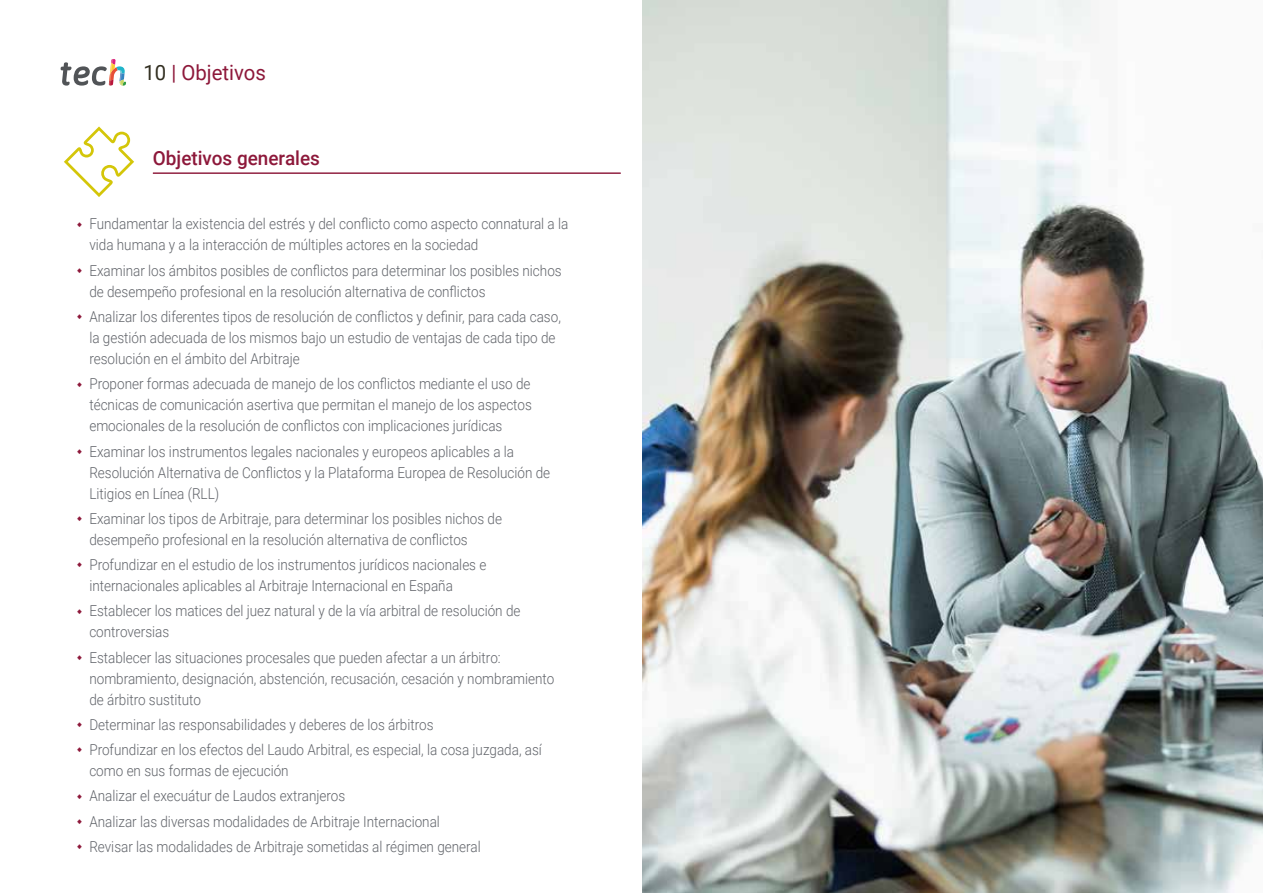
<style>
.page{position:relative;width:1263px;height:893px;background:#fff}
.page>*{position:absolute;margin:0;border:0;box-sizing:border-box;transform-origin:0 0}
.t1{font:21px "Roboto";color:#8d183a}
.t2{font:500 19.5px "Roboto";color:#8d183a}
.t3{font:300 15px/21px "Roboto";color:#61646a;scale:.9 1}
.s1{color:#312e20}
</style>
<div class="page">
<img style="left:642px;top:0;width:621px;height:893px">
<hr style="left:153px;top:173px;width:468px;height:1px;background:#8d183a">
<svg style="left:64px;top:126px;width:70px;height:71px"></svg>
<svg style="left:61px;top:59px;width:65px;height:27px"></svg>
<h1 class="t1" style="left:144px;top:57px;width:124px"><span class="s1">10</span> | Objetivos</h1>
<h2 class="t2" style="left:153px;top:144px;width:169px">Objetivos generales</h2>
<p class="t3" style="left:89px;top:213px;width:534px">Fundamentar la existencia del estrés y del conflicto como aspecto connatural a la vida humana y a la interacción de múltiples actores en la sociedad</p>
<p class="t3" style="left:89px;top:259px;width:526px">Examinar los ámbitos posibles de conflictos para determinar los posibles nichos de desempeño profesional en la resolución alternativa de conflictos</p>
<p class="t3" style="left:89px;top:306px;width:525px">Analizar los diferentes tipos de resolución de conflictos y definir, para cada caso, la gestión adecuada de los mismos bajo un estudio de ventajas de cada tipo de resolución en el ámbito del Arbitraje</p>
<p class="t3" style="left:89px;top:373px;width:493px;text-align:justify">Proponer formas adecuada de manejo de los conflictos mediante el uso de técnicas de comunicación asertiva que permitan el manejo de los aspectos emocionales de la resolución de conflictos con implicaciones jurídicas</p>
<p class="t3" style="left:89px;top:440px;width:513px">Examinar los instrumentos legales nacionales y europeos aplicables a la<br>Resolución Alternativa de Conflictos y la Plataforma Europea de Resolución de<br>Litigios en Línea (RLL)</p>
<p class="t3" style="left:89px;top:507px;width:460px">Examinar los tipos de Arbitraje, para determinar los posibles nichos de desempeño profesional en la resolución alternativa de conflictos</p>
<p class="t3" style="left:89px;top:554px;width:443px">Profundizar en el estudio de los instrumentos jurídicos nacionales e internacionales aplicables al Arbitraje Internacional en España</p>
<p class="t3" style="left:89px;top:600px;width:480px">Establecer los matices del juez natural y de la vía arbitral de resolución de controversias</p>
<p class="t3" style="left:89px;top:646px;width:518px">Establecer las situaciones procesales que pueden afectar a un árbitro: nombramiento, designación, abstención, recusación, cesación y nombramiento de árbitro sustituto</p>
<p class="t3" style="left:89px;top:711px;width:504px;line-height:25.2px">Determinar las responsabilidades y deberes de los árbitros<br>Profundizar en los efectos del Laudo Arbitral, es especial, la cosa juzgada, así</p>
<p class="t3" style="left:89px;top:758px;width:436px;line-height:25.2px">como en sus formas de ejecución<br>Analizar el execuátur de Laudos extranjeros<br>Analizar las diversas modalidades de Arbitraje Internacional Revisar las modalidades de Arbitraje sometidas al régimen general</p>
</div>
